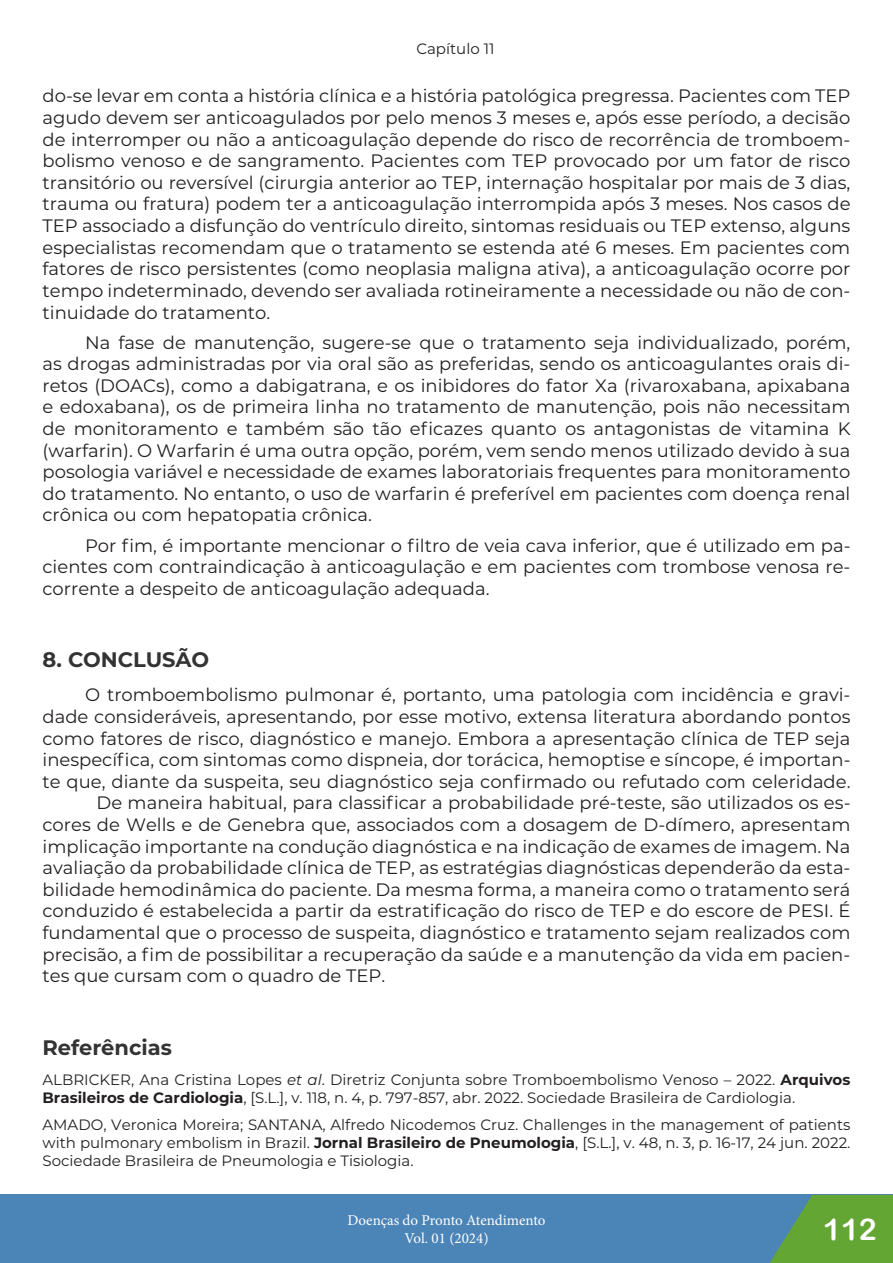
<style>
.page{position:relative;width:893px;height:1263px;background:#fff}
.page>*{position:absolute;margin:0;border:0;box-sizing:border-box;transform-origin:0 0}
.t1{font:30px "Arial Rounded MT Bold";color:#fff}
.t2{font:700 21px "Montserrat";color:#333}
.t3{font:18px/21.6px "Montserrat";color:#231f20;text-align:justify}
.t4{font:15px/18px "Montserrat";color:#231f20}
.t5{font:15px/18px "Minion Pro";letter-spacing:-.005em;color:#fff;text-align:center}
.s1{font-style:italic}
.s2{font-weight:700}
</style>
<div class="page">
<div style="left:0;top:1195px;width:893px;height:68px;background:#4b84b6"></div>
<svg style="left:770px;top:1195px;width:123px;height:68px"></svg>
<p class="t4" style="left:416px;top:39px;width:80px">Capítulo 11</p>
<p class="t3" style="left:43px;top:85px;width:809px">do-se levar em conta a história clínica e a história patológica pregressa. Pacientes com TEP agudo devem ser anticoagulados por pelo menos 3 meses e, após esse período, a decisão de interromper ou não a anticoagulação depende do risco de recorrência de tromboem&shy;bolismo venoso e de sangramento. Pacientes com TEP provocado por um fator de risco transitório ou reversível (cirurgia anterior ao TEP, internação hospitalar por mais de 3 dias, trauma ou fratura) podem ter a anticoagulação interrompida após 3 meses. Nos casos de TEP associado a disfunção do ventrículo direito, sintomas residuais ou TEP extenso, alguns especialistas recomendam que o tratamento se estenda até 6 meses. Em pacientes com fatores de risco persistentes (como neoplasia maligna ativa), a anticoagulação ocorre por tempo indeterminado, devendo ser avaliada rotineiramente a necessidade ou não de con&shy;tinuidade do tratamento.</p>
<p class="t3" style="left:43px;top:331px;width:809px;text-indent:43px">Na fase de manutenção, sugere-se que o tratamento seja individualizado, porém, as drogas administradas por via oral são as preferidas, sendo os anticoagulantes orais di&shy;retos (DOACs), como a dabigatrana, e os inibidores do fator Xa (rivaroxabana, apixabana e edoxabana), os de primeira linha no tratamento de manutenção, pois não necessitam de monitoramento e também são tão eficazes quanto os antagonistas de vitamina K (warfarin). O Warfarin é uma outra opção, porém, vem sendo menos utilizado devido à sua posologia variável e necessidade de exames laboratoriais frequentes para monitoramento do tratamento. No entanto, o uso de warfarin é preferível em pacientes com doença renal crônica ou com hepatopatia crônica.</p>
<p class="t3" style="left:43px;top:534px;width:809px;text-indent:43px">Por fim, é importante mencionar o filtro de veia cava inferior, que é utilizado em pa&shy;cientes com contraindicação à anticoagulação e em pacientes com trombose venosa re&shy;corrente a despeito de anticoagulação adequada.</p>
<p class="t2" style="left:43px;top:644px;width:168px">8. CONCLUSÃO</p>
<p class="t3" style="left:85px;top:684px;width:767px">O tromboembolismo pulmonar é, portanto, uma patologia com incidência e gravi-</p>
<p class="t3" style="left:43px;top:705px;width:809px">dade consideráveis, apresentando, por esse motivo, extensa literatura abordando pontos</p>
<p class="t3" style="left:43px;top:727px;width:809px">como fatores de risco, diagnóstico e manejo. Embora a apresentação clínica de TEP seja</p>
<p class="t3" style="left:43px;top:748px;width:809px">inespecífica, com sintomas como dispneia, dor torácica, hemoptise e síncope, é importan-</p>
<p class="t3" style="left:43px;top:770px;width:809px">te que, diante da suspeita, seu diagnóstico seja confirmado ou refutado com celeridade.</p>
<p class="t3" style="left:97px;top:792px;width:755px">De maneira habitual, para classificar a probabilidade pré-teste, são utilizados os es-</p>
<p class="t3" style="left:43px;top:813px;width:809px">cores de Wells e de Genebra que, associados com a dosagem de D-dímero, apresentam</p>
<p class="t3" style="left:43px;top:835px;width:809px">implicação importante na condução diagnóstica e na indicação de exames de imagem. Na</p>
<p class="t3" style="left:43px;top:856px;width:809px">avaliação da probabilidade clínica de TEP, as estratégias diagnósticas dependerão da esta-</p>
<p class="t3" style="left:43px;top:878px;width:809px">bilidade hemodinâmica do paciente. Da mesma forma, a maneira como o tratamento será</p>
<p class="t3" style="left:43px;top:900px;width:809px">conduzido é estabelecida a partir da estratificação do risco de TEP e do escore de PESI. É</p>
<p class="t3" style="left:43px;top:921px;width:809px">fundamental que o processo de suspeita, diagnóstico e tratamento sejam realizados com</p>
<p class="t3" style="left:43px;top:943px;width:809px">precisão, a fim de possibilitar a recuperação da saúde e a manutenção da vida em pacien-</p>
<p class="t3" style="left:43px;top:964px;width:344px">tes que cursam com o quadro de TEP.</p>
<p class="t2" style="left:43px;top:1032px;width:131px">Referências</p>
<p class="t4" style="left:43px;top:1070px;width:809px">ALBRICKER, Ana Cristina Lopes <span class="s1">et al</span>. Diretriz Conjunta sobre Tromboembolismo Venoso – 2022. <span class="s2">Arquivos<br>Brasileiros de Cardiologia</span>, [S.L.], v. 118, n. 4, p. 797-857, abr. 2022. Sociedade Brasileira de Cardiologia.</p>
<p class="t4" style="left:43px;top:1115px;width:809px;text-align:justify">AMADO, Veronica Moreira; SANTANA, Alfredo Nicodemos Cruz. Challenges in the management of patients with pulmonary embolism in Brazil. <span class="s2">Jornal Brasileiro de Pneumologia</span>, [S.L.], v. 48, n. 3, p. 16-17, 24 jun. 2022.<br>Sociedade Brasileira de Pneumologia e Tisiologia.</p>
<p class="t5" style="left:347px;top:1212px;width:200px">Doenças do Pronto Atendimento<br>Vol. 01 (2024)</p>
<h1 class="t1" style="left:823px;top:1211px;width:55px">112</h1>
</div>
